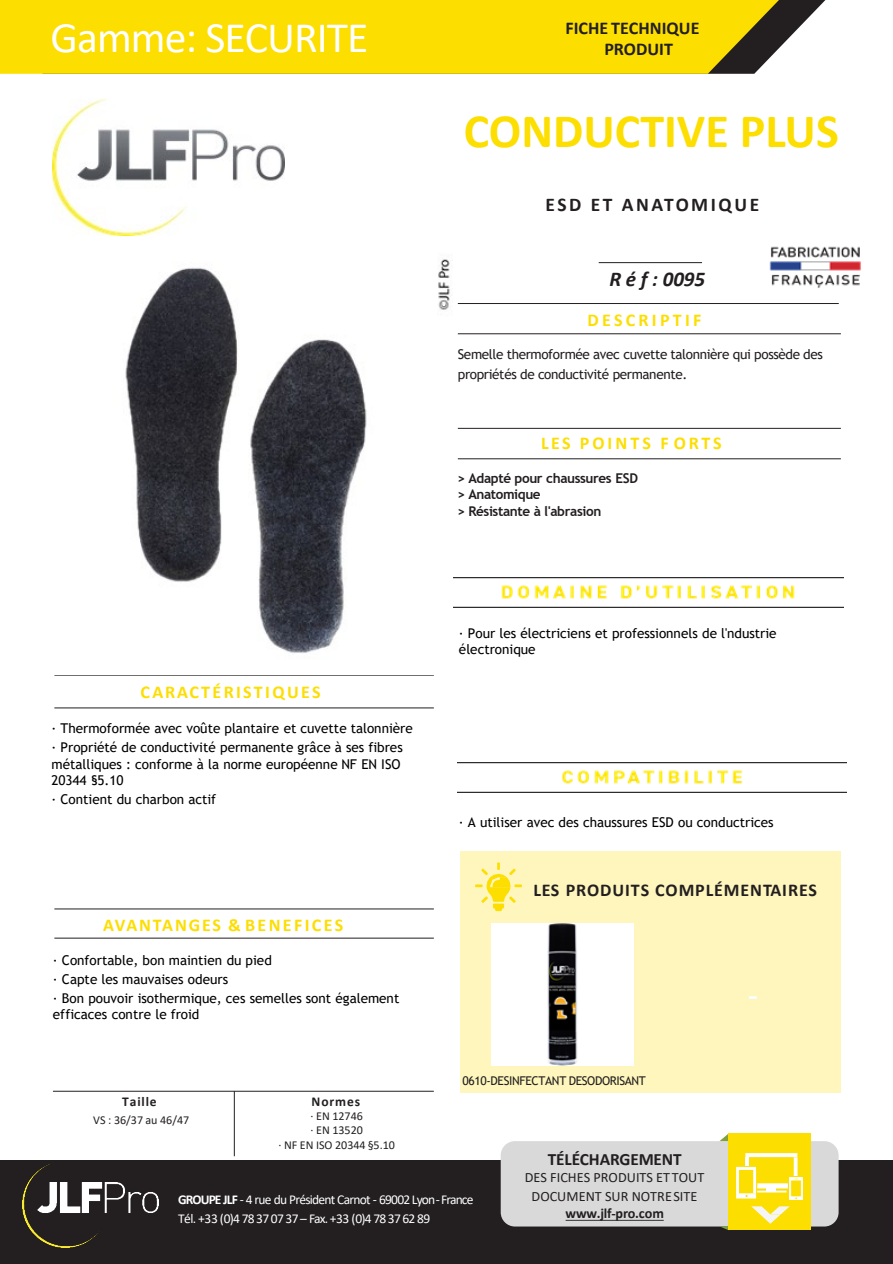
<style>
.page{position:relative;width:893px;height:1264px;background:#fff}
.page>*{position:absolute;margin:0;border:0;box-sizing:border-box;transform-origin:0 0}
.t1{font:700 48px "Calibri";color:#fcde00}
.t2{font:43.5px "Calibri";letter-spacing:-.02em;color:#fff}
.t3{font:italic 700 21px "Calibri";color:#231f20}
.t4{font:700 19.5px "Calibri";letter-spacing:.13em;color:#231f20}
.t5{font:700 18px "Calibri";letter-spacing:.05em;color:#231f20}
.t6{font:700 18px/21.6px "Calibri";color:#231f20}
.t7{font:700 18px "Calibri";letter-spacing:.105em;color:#fcde00}
.t8{font:700 18px "Calibri";letter-spacing:.13em;color:#fcde00}
.t9{font:700 18px "Calibri";letter-spacing:.16em;color:#fcde00}
.t10{font:700 18px "Calibri";letter-spacing:.18em;color:#fcde00}
.t11{font:700 17.25px "Calibri";letter-spacing:-.01em;color:#231f20}
.t12{font:14.25px "Calibri";letter-spacing:.005em;color:#231f20}
.t13{font:700 14.25px "Calibri";letter-spacing:-.01em;color:#231f20}
.t14{font:13.5px/16.2px "Trebuchet MS";color:#000}
.t15{font:13.5px/19.8px "Trebuchet MS";letter-spacing:-.025em;color:#231f20}
.t16{font:13.5px "Calibri";letter-spacing:-.055em;color:#fff}
.t17{font:700 13.5px/16.2px "Trebuchet MS";letter-spacing:-.03em;color:#231f20}
.t18{font:700 13.5px "Calibri";letter-spacing:.065em;color:#231f20}
.t19{font:12px/14.4px "Calibri";color:#231f20;text-align:center}
.t20{font:12px "Trebuchet MS";letter-spacing:-.03em;color:#231f20}
.s1{font-weight:700}
</style>
<div class="page">
<div style="left:0;top:1159px;width:892px;height:104px;background:#231f20"></div>
<div style="left:500px;top:1140px;width:338px;height:86px;background:#d9d9d9;border-radius:14px"></div>
<hr style="left:598px;top:262px;width:104px;height:1px;background:#231f20">
<hr style="left:458px;top:428px;width:382px;height:1px;background:#231f20">
<hr style="left:458px;top:303px;width:380px;height:1px;background:#231f20">
<hr style="left:458px;top:458px;width:382px;height:1px;background:#231f20">
<hr style="left:458px;top:333px;width:382px;height:1px;background:#231f20">
<hr style="left:54px;top:674px;width:380px;height:1px;background:#231f20">
<hr style="left:54px;top:908px;width:380px;height:1px;background:#231f20">
<hr style="left:54px;top:707px;width:380px;height:1px;background:#231f20">
<hr style="left:54px;top:937px;width:380px;height:1px;background:#231f20">
<div style="left:459px;top:851px;width:381px;height:241px;background:#fef6bc"></div>
<svg style="left:778px;top:0;width:47px;height:49px"></svg>
<div style="left:0;top:0;width:778px;height:74px;background:#fcde00"></div>
<hr style="left:53px;top:1090px;width:381px;height:1px;background:#231f20">
<hr style="left:234px;top:1090px;width:1px;height:65px;background:#231f20">
<svg style="left:475px;top:862px;width:47px;height:48px"></svg>
<svg style="left:565px;top:1219px;width:98px;height:1px"></svg>
<svg style="left:719px;top:1226px;width:9px;height:3px"></svg>
<svg style="left:721px;top:1134px;width:7px;height:6px"></svg>
<div style="left:728px;top:1133px;width:82px;height:96px;background:#fcde00"></div>
<svg style="left:751px;top:1206px;width:38px;height:17px"></svg>
<hr style="left:757px;top:1190px;width:29px;height:2px;background:#fff">
<svg style="left:766px;top:1188px;width:9px;height:2px"></svg>
<svg style="left:757px;top:1183px;width:30px;height:5px"></svg>
<svg style="left:793px;top:1156px;width:4px;height:19px"></svg>
<svg style="left:745px;top:1153px;width:52px;height:3px"></svg>
<svg style="left:736px;top:1156px;width:20px;height:42px"></svg>
<hr style="left:753px;top:1169px;width:3px;height:23px;background:#fff">
<img style="left:789px;top:1177px;width:13px;height:21px">
<img style="left:23px;top:1164px;width:135px;height:83px">
<img style="left:457px;top:762px;width:389px;height:30px">
<img style="left:454px;top:577px;width:389px;height:30px">
<img style="left:53px;top:98px;width:232px;height:137px">
<img style="left:769px;top:246px;width:92px;height:42px">
<img style="left:491px;top:923px;width:142px;height:142px">
<img style="left:125px;top:259px;width:328px;height:394px">
<h2 class="t2" style="left:50px;top:8px;width:319px">Gamme: SECURITE</h2>
<p class="t8" style="left:141px;top:678px;width:182px">CARACTÉRISTIQUES</p>
<p class="t14" style="left:52px;top:718px;width:363px;line-height:19px">· Thermoformée avec voûte plantaire et cuvette talonnière · Propriété de conductivité permanente grâce à ses fibres</p>
<p class="t14" style="left:52px;top:755px;width:350px">métalliques : conforme à la norme européenne NF EN ISO<br>20344 §5.10</p>
<p class="t14" style="left:52px;top:791px;width:166px">· Contient du charbon actif</p>
<p class="t7" style="left:103px;top:911px;width:242px">AVANTANGES &amp; BENEFICES</p>
<p class="t14" style="left:53px;top:949px;width:348px;line-height:19.2px">· Confortable, bon maintien du pied<br>· Capte les mauvaises odeurs<br>· Bon pouvoir isothermique, ces semelles sont également</p>
<p class="t14" style="left:53px;top:1005px;width:148px">efficaces contre le froid</p>
<p class="t6" style="left:604px;top:17px;width:97px;text-indent:-39px">FICHE TECHNIQUE<br>PRODUIT</p>
<p class="t1" style="left:464px;top:97px;width:376px">CONDUCTIVE PLUS</p>
<p class="t4" style="left:545px;top:190px;width:215px">ESD ET ANATOMIQUE</p>
<p class="t3" style="left:609px;top:264px;width:97px">R é f : 0095</p>
<p class="t10" style="left:587px;top:307px;width:115px">DESCRIPTIF</p>
<p class="t15" style="left:458px;top:344px;width:366px">Semelle thermoformée avec cuvette talonnière qui possède des propriétés de conductivité permanente.</p>
<p class="t9" style="left:541px;top:430px;width:182px">LES POINTS F ORTS</p>
<p class="t17" style="left:457px;top:470px;width:182px">&gt; Adapté pour chaussures ESD &gt; Anatomique<br>&gt; Résistante à l'abrasion</p>
<p class="t14" style="left:459px;top:624px;width:319px">· Pour les électriciens et professionnels de l'ndustrie électronique</p>
<p class="t14" style="left:459px;top:813px;width:316px">· A utiliser avec des chaussures ESD ou conductrices</p>
<p class="t5" style="left:533px;top:877px;width:285px">LES PRODUITS COMPLÉMENTAIRES</p>
<p class="t20" style="left:462px;top:1073px;width:185px">0610-DESINFECTANT DESODORISANT</p>
<p class="t18" style="left:122px;top:1091px;width:36px">Taille</p>
<p class="t19" style="left:93px;top:1112px;width:97px">VS : 36/37 au 46/47</p>
<p class="t18" style="left:311px;top:1091px;width:50px">Normes</p>
<p class="t19" style="left:278px;top:1108px;width:118px">· EN 12746<br>· EN 13520<br>· NF EN ISO 20344 §5.10</p>
<p class="t16" style="left:178px;top:1190px;width:297px"><span class="s1">GROUPE JLF</span> - 4 rue du Président Carnot - 69002 Lyon-France</p>
<p class="t16" style="left:178px;top:1208px;width:253px">Tél. +33 (0)4783707 37– Fax.+33 (0)4783762 89</p>
<p class="t11" style="left:547px;top:1146px;width:135px">TÉLÉCHARGEMENT</p>
<p class="t12" style="left:524px;top:1167px;width:181px">DES FICHES PRODUITS ETTOUT</p>
<p class="t12" style="left:531px;top:1186px;width:167px">DOCUMENT SUR NOTRESITE</p>
<p class="t13" style="left:565px;top:1203px;width:100px">www.jlf-pro.com</p>
</div>
